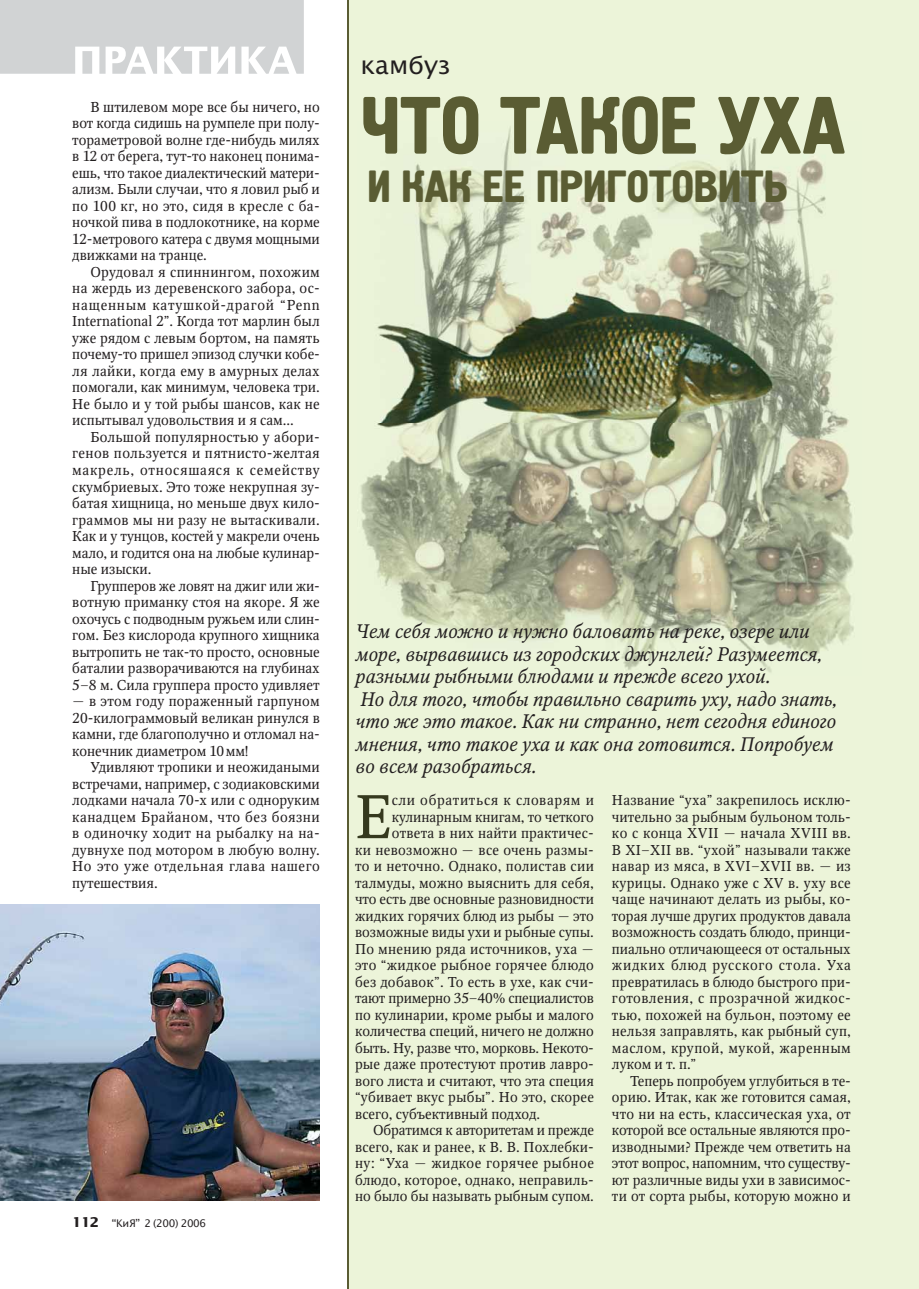
<style>
.page{position:relative;width:919px;height:1289px;background:#fff}
.page>*{position:absolute;margin:0;border:0;box-sizing:border-box;transform-origin:0 0}
.t1{font:81px "Hermes C";letter-spacing:-.005em;color:#5a5c33}
.t2{font:61.35px "Octava C";color:#35391e}
.t3{font:45px "Hermes C";color:#5a5c33}
.t4{font:25.5px "Office Type Sans";color:#231f20}
.t5{font:italic 19.5px/22.5px "Octava C";color:#231f20}
.t6{font:14.25px/16.5px "Octava C";color:#231f20;text-align:justify}
.t7{font:14.25px "Octava C";letter-spacing:.02em;color:#231f20}
.t8{font:14.25px "Octava C";letter-spacing:.025em;color:#231f20}
.t9{font:14.25px "Octava C";letter-spacing:.03em;color:#231f20}
.t10{font:14.25px "Octava C";letter-spacing:.045em;color:#231f20}
.t11{font:10.5px "Office Type Sans";letter-spacing:-.03em;color:#231f20}
.s1{font-weight:700;font-size:13.5px}
</style>
<div class="page">
<div style="left:348px;top:0;width:570px;height:1288px;background:#ecf4d9"></div>
<img style="left:361px;top:126px;width:493px;height:547px">
<hr style="left:347px;top:0;width:2px;height:1288px;background:#5a5c33">
<img style="left:0;top:904px;width:320px;height:296px">
<svg style="left:0;top:0;width:304px;height:74px;background:#d7d9d9"></svg>
<p class="t6" style="left:72px;top:100px;width:249px;text-indent:18px">В штилевом море все бы ничего, но вот когда сидишь на румпеле при полу&shy;тораметровой волне где-нибудь милях в 12 от берега, тут-то наконец понима&shy;ешь, что такое диалектический матери&shy;ализм. Были случаи, что я ловил рыб и по 100 кг, но это, сидя в кресле с ба&shy;ночкой пива в подлокотнике, на корме 12-метрового катера с двумя мощными движками на транце.</p>
<p class="t6" style="left:72px;top:265px;width:249px;text-indent:18px">Орудовал я спиннингом, похожим на жердь из деревенского забора, ос&shy;нащенным катушкой-драгой “Penn International 2”. Когда тот марлин был уже рядом с левым бортом, на память почему-то пришел эпизод случки кобе&shy;ля лайки, когда ему в амурных делах помогали, как минимум, человека три.<br>Не было и у той рыбы шансов, как не испытывал удовольствия и я сам...</p>
<p class="t6" style="left:72px;top:430px;width:249px;text-indent:18px">Большой популярностью у абори&shy;генов пользуется и пятнисто-желтая макрель, относяшаяся к семейству скумбриевых. Это тоже некрупная зу&shy;батая хищница, но меньше двух кило&shy;граммов мы ни разу не вытаскивали.<br>Как и у тунцов, костей у макрели очень мало, и годится она на любые кулинар&shy;ные изыски.</p>
<p class="t6" style="left:72px;top:579px;width:249px;text-indent:18px">Групперов же ловят на джиг или жи&shy;вотную приманку стоя на якоре. Я же охочусь с подводным ружьем или слин&shy;гом. Без кислорода крупного хищника вытропить не так-то просто, основные баталии разворачиваются на глубинах 5–8 м. Сила группера просто удивляет</p>
<p class="t6" style="left:72px;top:694px;width:249px">— в этом году пораженный гарпуном 20-килограммовый великан ринулся в камни, где благополучно и отломал на&shy;конечник диаметром 10 мм!</p>
<p class="t6" style="left:72px;top:760px;width:249px;text-indent:18px">Удивляют тропики и неожидаными встречами, например, с зодиаковскими лодками начала 70-х или с одноруким канадцем Брайаном, что без боязни в одиночку ходит на рыбалку на на&shy;дувнухе под мотором в любую волну.<br>Но это уже отдельная глава нашего путешествия.</p>
<p class="t11" style="left:72px;top:1219px;width:135px"><span class="s1">112</span> “КиЯ” 2 (200) 2006</p>
<h3 class="t4" style="left:360px;top:55px;width:91px">камбуз</h3>
<h1 class="t1" style="left:361px;top:96px;width:485px">ЧТО ТАКОЕ УХА</h1>
<h3 class="t3" style="left:367px;top:170px;width:422px">И КАК ЕЕ ПРИГОТОВИТЬ</h3>
<p class="t5" style="left:355px;top:622px;width:483px">Чем себя можно и нужно баловать на реке, озере или море, вырвавшись из городских джунглей? Разумеется, разными рыбными блюдами и прежде всего ухой.<br>Но для того, чтобы правильно сварить уху, надо знать, что же это такое. Как ни странно, нет сегодня единого мнения, что такое уха и как она готовится. Попробуем во всем разобраться.</p>
<h2 class="t2" style="left:355px;top:794px;width:38px">Е</h2>
<p class="t10" style="left:392px;top:795px;width:203px">сли обратиться к словарям и</p>
<p class="t6" style="left:612px;top:793px;width:240px">Название “уха” закрепилось исклю&shy;чительно за рыбным бульоном толь&shy;ко с конца XVII — начала XVIII вв.<br>В XI–XII вв. “ухой” называли также навар из мяса, в XVI–XVII вв. — из курицы. Однако уже с XV в. уху все чаще начинают делать из рыбы, ко&shy;торая лучше других продуктов давала возможность создать блюдо, принци&shy;пиально отличающееся от остальных жидких блюд русского стола. Уха превратилась в блюдо быстрого при&shy;готовления, с прозрачной жидкос&shy;тью, похожей на бульон, поэтому ее нельзя заправлять, как рыбный суп, маслом, крупой, мукой, жаренным луком и т. п.”</p>
<p class="t6" style="left:612px;top:1074px;width:240px;text-indent:18px">Теперь попробуем углубиться в те&shy;орию. Итак, как же готовится самая, что ни на есть, классическая уха, от которой все остальные являются про&shy;изводными? Прежде чем ответить на этот вопрос, напомним, что существу&shy;ют различные виды ухи в зависимос&shy;ти от сорта рыбы, которую можно и</p>
<p class="t6" style="left:392px;top:810px;width:203px">кулинарным книгам, то четкого</p>
<p class="t6" style="left:392px;top:826px;width:203px">ответа в них найти практичес-</p>
<p class="t7" style="left:355px;top:844px;width:240px">ки невозможно — все очень размы-</p>
<p class="t7" style="left:355px;top:861px;width:240px">то и неточно. Однако, полистав сии</p>
<p class="t6" style="left:355px;top:876px;width:240px">талмуды, можно выяснить для себя,</p>
<p class="t6" style="left:355px;top:892px;width:240px">что есть две основные разновидности</p>
<p class="t6" style="left:355px;top:909px;width:240px">жидких горячих блюд из рыбы — это</p>
<p class="t6" style="left:355px;top:925px;width:240px">возможные виды ухи и рыбные супы.</p>
<p class="t7" style="left:355px;top:943px;width:240px">По мнению ряда источников, уха —</p>
<p class="t8" style="left:355px;top:960px;width:240px">это “жидкое рыбное горячее блюдо</p>
<p class="t6" style="left:355px;top:975px;width:240px">без добавок”. То есть в ухе, как счи-</p>
<p class="t6" style="left:355px;top:991px;width:240px">тают примерно 35–40% специалистов</p>
<p class="t6" style="left:355px;top:1008px;width:240px">по кулинарии, кроме рыбы и малого</p>
<p class="t6" style="left:355px;top:1024px;width:240px">количества специй, ничего не должно</p>
<p class="t6" style="left:355px;top:1041px;width:240px">быть. Ну, разве что, морковь. Некото-</p>
<p class="t6" style="left:355px;top:1057px;width:240px">рые даже протестуют против лавро-</p>
<p class="t6" style="left:355px;top:1074px;width:240px">вого листа и считают, что эта специя</p>
<p class="t6" style="left:355px;top:1090px;width:240px">“убивает вкус рыбы”. Но это, скорее</p>
<p class="t6" style="left:355px;top:1107px;width:186px">всего, субъективный подход.</p>
<p class="t6" style="left:373px;top:1123px;width:222px">Обратимся к авторитетам и прежде</p>
<p class="t6" style="left:355px;top:1140px;width:240px">всего, как и ранее, к В. В. Похлебки-</p>
<p class="t9" style="left:355px;top:1158px;width:240px">ну: “Уха — жидкое горячее рыбное</p>
<p class="t6" style="left:355px;top:1173px;width:240px">блюдо, которое, однако, неправиль-</p>
<p class="t6" style="left:355px;top:1189px;width:240px">но было бы называть рыбным супом.</p>
</div>
